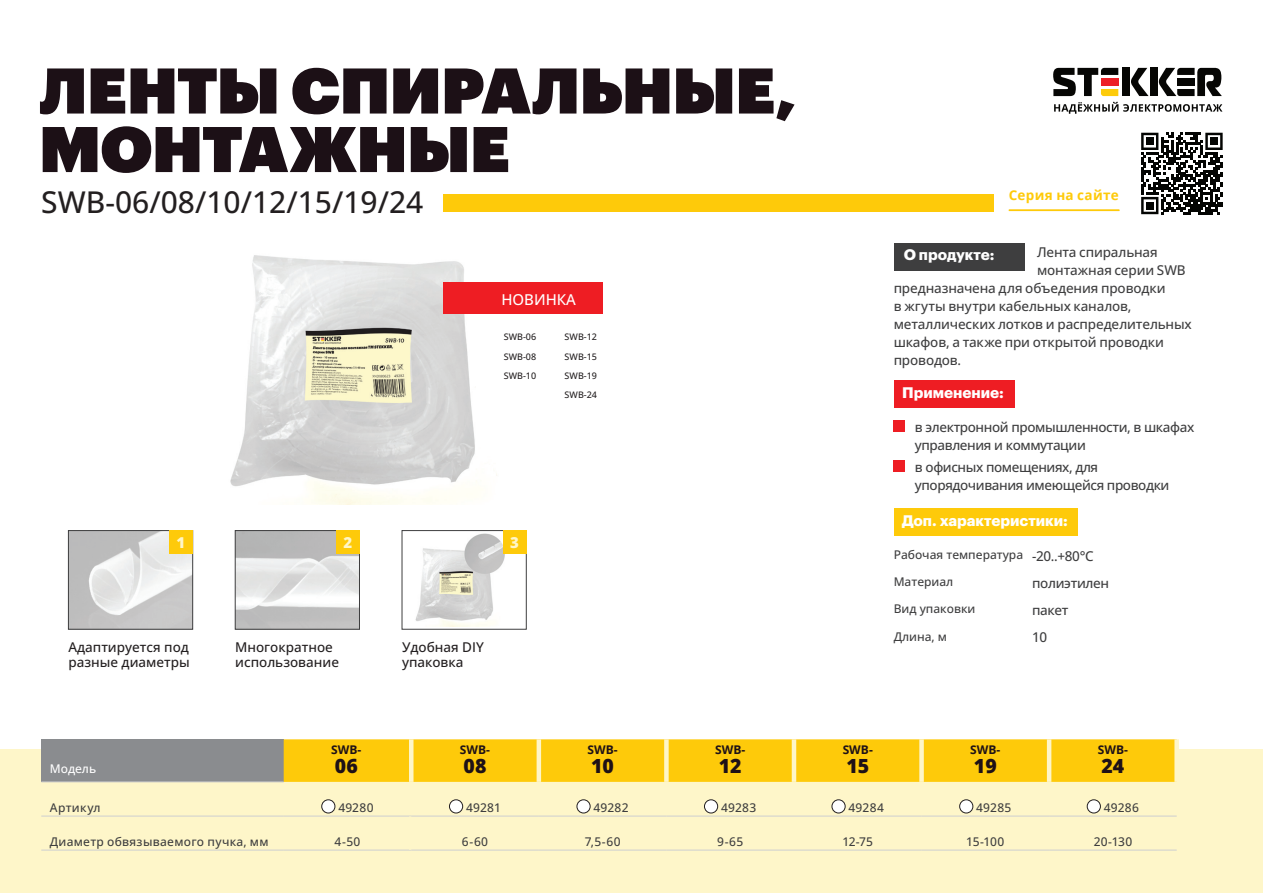
<style>
.page{position:relative;width:1263px;height:893px;background:#fff}
.page>*{position:absolute;margin:0;border:0;box-sizing:border-box;transform-origin:0 0}
.t1{font:63px/58.5px "Graphik LCG Super";letter-spacing:-.01em;color:#1c1016}
.t2{font:500 30px "Open Sans";color:#231f20}
.t3{font:800 19.5px "Open Sans";color:#1e1117}
.t4{font:700 15px "Graphik LCG";color:#fff}
.t5{font:500 15px "Open Sans";color:#fff}
.t6{font:800 15px "Open Sans";color:#fef6c9}
.t7{font:500 13.5px/18px "Open Sans";letter-spacing:-.015em;color:#3e3e3f}
.t8{font:500 13.5px/15px "Open Sans";color:#231f20}
.t9{font:700 13.5px "Open Sans";letter-spacing:.025em;color:#feca0a}
.t10{font:500 12px "Open Sans";letter-spacing:.01em;color:#3e3e3f}
.t11{font:700 12px "Open Sans";color:#1e1117}
.t12{font:500 12px "Open Sans";color:#fff}
.t13{font:500 9px/19.4px "Open Sans";color:#231f20;text-align:justify}
.s1{font-size:13.5px}
</style>
<div class="page">
<img style="left:230px;top:255px;width:289px;height:249px">
<svg style="left:1053px;top:68px;width:65px;height:28px"></svg>
<div style="left:1150px;top:68px;width:8px;height:28px;background:#060604"></div>
<svg style="left:1159px;top:68px;width:63px;height:28px"></svg>
<div style="left:1122px;top:68px;width:8px;height:28px;background:#060604"></div>
<svg style="left:1131px;top:68px;width:17px;height:28px"></svg>
<svg style="left:1054px;top:102px;width:168px;height:12px"></svg>
<div style="left:0;top:749px;width:1263px;height:144px;background:#fef6c9"></div>
<svg style="left:1141px;top:133px;width:82px;height:81px"></svg>
<div style="left:1146px;top:138px;width:7px;height:7px;background:#040503"></div>
<div style="left:1210px;top:138px;width:8px;height:7px;background:#040503"></div>
<div style="left:1146px;top:202px;width:7px;height:7px;background:#040503"></div>
<img style="left:70px;top:532px;width:121px;height:95px">
<div style="left:68px;top:530px;width:125px;height:99px;border:1px solid #3e3e3f"></div>
<img style="left:415px;top:533px;width:90px;height:94px">
<img style="left:237px;top:532px;width:121px;height:95px">
<div style="left:235px;top:530px;width:125px;height:99px;border:1px solid #3e3e3f"></div>
<div style="left:169px;top:531px;width:24px;height:23px;background:#feca0a"></div>
<div style="left:503px;top:531px;width:23px;height:23px;background:#feca0a"></div>
<div style="left:336px;top:531px;width:23px;height:23px;background:#feca0a"></div>
<div style="left:894px;top:380px;width:120px;height:28px;background:#ee1d23"></div>
<div style="left:894px;top:508px;width:183px;height:27px;background:#feca0a"></div>
<div style="left:894px;top:243px;width:130px;height:28px;background:#3e3e3f"></div>
<div style="left:894px;top:421px;width:11px;height:11px;background:#ee1d23"></div>
<div style="left:894px;top:461px;width:11px;height:11px;background:#ee1d23"></div>
<div style="left:41px;top:739px;width:243px;height:43px;background:#8a8c8f"></div>
<div style="left:284px;top:739px;width:890px;height:43px;background:#feca0a"></div>
<hr style="left:409px;top:739px;width:4px;height:43px;background:#fef6c9">
<hr style="left:537px;top:739px;width:4px;height:43px;background:#fef6c9">
<div style="left:664px;top:739px;width:5px;height:43px;background:#fef6c9"></div>
<hr style="left:792px;top:739px;width:4px;height:43px;background:#fef6c9">
<div style="left:919px;top:739px;width:5px;height:43px;background:#fef6c9"></div>
<hr style="left:1047px;top:739px;width:4px;height:43px;background:#fef6c9">
<div style="left:1174px;top:739px;width:5px;height:43px;background:#fef6c9"></div>
<hr style="left:41px;top:816px;width:243px;height:1px;background:#cdced0">
<hr style="left:41px;top:850px;width:243px;height:1px;background:#cdced0">
<hr style="left:284px;top:816px;width:127px;height:1px;background:#cdced0">
<hr style="left:539px;top:816px;width:127px;height:1px;background:#cdced0">
<hr style="left:666px;top:816px;width:128px;height:1px;background:#cdced0">
<hr style="left:794px;top:816px;width:127px;height:1px;background:#cdced0">
<hr style="left:921px;top:816px;width:128px;height:1px;background:#cdced0">
<hr style="left:1049px;top:816px;width:128px;height:1px;background:#cdced0">
<hr style="left:284px;top:850px;width:127px;height:1px;background:#cdced0">
<hr style="left:539px;top:850px;width:127px;height:1px;background:#cdced0">
<hr style="left:666px;top:850px;width:128px;height:1px;background:#cdced0">
<hr style="left:794px;top:850px;width:127px;height:1px;background:#cdced0">
<hr style="left:921px;top:850px;width:128px;height:1px;background:#cdced0">
<hr style="left:1049px;top:850px;width:128px;height:1px;background:#cdced0">
<hr style="left:409px;top:816px;width:4px;height:34px;background:#fef6c9">
<hr style="left:411px;top:816px;width:128px;height:1px;background:#cdced0">
<hr style="left:411px;top:850px;width:128px;height:1px;background:#cdced0">
<hr style="left:41px;top:782px;width:243px;height:1px;background:#c5c6c8">
<div style="left:322px;top:800px;width:13px;height:13px;background:#fff;border-radius:50%"></div>
<div style="left:321px;top:799px;width:14px;height:14px;border:1px solid #231f20;border-radius:50%"></div>
<div style="left:449px;top:800px;width:14px;height:13px;background:#fff;border-radius:50%"></div>
<div style="left:449px;top:799px;width:14px;height:14px;border:1px solid #231f20;border-radius:50%"></div>
<div style="left:577px;top:800px;width:13px;height:13px;background:#fff;border-radius:50%"></div>
<div style="left:577px;top:799px;width:13px;height:14px;border:1px solid #231f20;border-radius:50%"></div>
<div style="left:704px;top:800px;width:14px;height:13px;background:#fff;border-radius:50%"></div>
<div style="left:704px;top:799px;width:14px;height:14px;border:1px solid #231f20;border-radius:50%"></div>
<div style="left:832px;top:800px;width:13px;height:13px;background:#fff;border-radius:50%"></div>
<div style="left:832px;top:799px;width:13px;height:14px;border:1px solid #231f20;border-radius:50%"></div>
<div style="left:960px;top:800px;width:13px;height:13px;background:#fff;border-radius:50%"></div>
<div style="left:959px;top:799px;width:14px;height:14px;border:1px solid #231f20;border-radius:50%"></div>
<div style="left:1087px;top:800px;width:13px;height:13px;background:#fff;border-radius:50%"></div>
<div style="left:1087px;top:799px;width:14px;height:14px;border:1px solid #231f20;border-radius:50%"></div>
<div style="left:443px;top:194px;width:551px;height:17px;background:#feca0a"></div>
<hr style="left:1009px;top:210px;width:110px;height:1px;background:#feca0a">
<div style="left:443px;top:282px;width:159px;height:31px;background:#ee1d23"></div>
<h1 class="t1" style="left:39px;top:55px;width:759px">ЛЕНТЫ СПИРАЛЬНЫЕ,<br>МОНТАЖНЫЕ</h1>
<h2 class="t2" style="left:41px;top:181px;width:383px">SWB-06/08/10/12/15/19/24</h2>
<p class="t5" style="left:501px;top:290px;width:76px">НОВИНКА</p>
<p class="t13" style="left:504px;top:327px;width:34px">SWB-06<br>SWB-08<br>SWB-10</p>
<p class="t13" style="left:565px;top:327px;width:34px">SWB-12<br>SWB-15<br>SWB-19<br>SWB-24</p>
<p class="t6" style="left:177px;top:531px;width:10px">1</p>
<p class="t6" style="left:343px;top:531px;width:10px">2</p>
<p class="t6" style="left:510px;top:531px;width:10px">3</p>
<p class="t8" style="left:68px;top:639px;width:123px">Адаптируется под разные диаметры</p>
<p class="t8" style="left:402px;top:639px;width:83px">Удобная DIY упаковка</p>
<p class="t8" style="left:235px;top:639px;width:105px">Многократное использование</p>
<p class="t12" style="left:50px;top:761px;width:48px">Модель</p>
<p class="t11" style="left:331px;top:741px;width:32px">SWB-</p>
<h3 class="t3" style="left:335px;top:751px;width:24px">06</h3>
<p class="t11" style="left:460px;top:741px;width:32px">SWB-</p>
<h3 class="t3" style="left:464px;top:751px;width:24px">08</h3>
<p class="t11" style="left:587px;top:741px;width:32px">SWB-</p>
<h3 class="t3" style="left:591px;top:751px;width:24px">10</h3>
<p class="t11" style="left:715px;top:741px;width:32px">SWB-</p>
<h3 class="t3" style="left:719px;top:751px;width:24px">12</h3>
<p class="t9" style="left:1009px;top:186px;width:112px">Серия на сайте</p>
<p class="t7" style="left:1037px;top:243px;width:122px">Лента спиральная</p>
<p class="t7" style="left:1037px;top:261px;width:150px">монтажная серии SWB</p>
<p class="t7" style="left:894px;top:279px;width:273px">предназначена для объедения проводки</p>
<p class="t7" style="left:894px;top:297px;width:239px">в жгуты внутри кабельных каналов,</p>
<p class="t7" style="left:894px;top:315px;width:300px">металлических лотков и распределительных</p>
<p class="t7" style="left:894px;top:333px;width:272px">шкафов, а также при открытой проводки</p>
<p class="t7" style="left:894px;top:351px;width:69px">проводов.</p>
<p class="t4" style="left:904px;top:243px;width:92px">О продукте:</p>
<p class="t4" style="left:902px;top:381px;width:103px">Применение:</p>
<p class="t7" style="left:915px;top:417px;width:281px">в электронной промышленности, в шкафах управления и коммутации</p>
<p class="t7" style="left:915px;top:458px;width:256px">в офисных помещениях, для упорядочивания имеющейся проводки</p>
<p class="t4" style="left:902px;top:509px;width:167px">Доп. характеристики:</p>
<p class="t10" style="left:894px;top:546px;width:201px">Рабочая температура <span class="s1">-20..+80°C</span></p>
<p class="t10" style="left:894px;top:574px;width:61px">Материал</p>
<p class="t7" style="left:1032px;top:574px;width:78px">полиэтилен</p>
<p class="t10" style="left:894px;top:601px;width:83px">Вид упаковки</p>
<p class="t7" style="left:1032px;top:601px;width:38px">пакет</p>
<p class="t10" style="left:894px;top:628px;width:55px">Длина, м</p>
<p class="t7" style="left:1032px;top:628px;width:17px">10</p>
<p class="t11" style="left:843px;top:741px;width:32px">SWB-</p>
<h3 class="t3" style="left:846px;top:751px;width:24px">15</h3>
<p class="t11" style="left:970px;top:741px;width:32px">SWB-</p>
<h3 class="t3" style="left:974px;top:751px;width:24px">19</h3>
<p class="t11" style="left:1098px;top:741px;width:32px">SWB-</p>
<h3 class="t3" style="left:1101px;top:751px;width:24px">24</h3>
<p class="t10" style="left:50px;top:799px;width:52px">Артикул</p>
<p class="t10" style="left:338px;top:799px;width:37px">49280</p>
<p class="t10" style="left:466px;top:799px;width:36px">49281</p>
<p class="t10" style="left:594px;top:799px;width:37px">49282</p>
<p class="t10" style="left:721px;top:799px;width:37px">49283</p>
<p class="t10" style="left:849px;top:799px;width:37px">49284</p>
<p class="t10" style="left:976px;top:799px;width:37px">49285</p>
<p class="t10" style="left:1104px;top:799px;width:37px">49286</p>
<p class="t10" style="left:50px;top:833px;width:220px">Диаметр обвязываемого пучка, мм</p>
<p class="t10" style="left:335px;top:833px;width:27px">4-50</p>
<p class="t10" style="left:462px;top:833px;width:28px">6-60</p>
<p class="t10" style="left:585px;top:833px;width:37px">7,5-60</p>
<p class="t10" style="left:717px;top:833px;width:28px">9-65</p>
<p class="t10" style="left:842px;top:833px;width:32px">12-75</p>
<p class="t10" style="left:966px;top:833px;width:40px">15-100</p>
<p class="t10" style="left:1094px;top:833px;width:40px">20-130</p>
</div>
